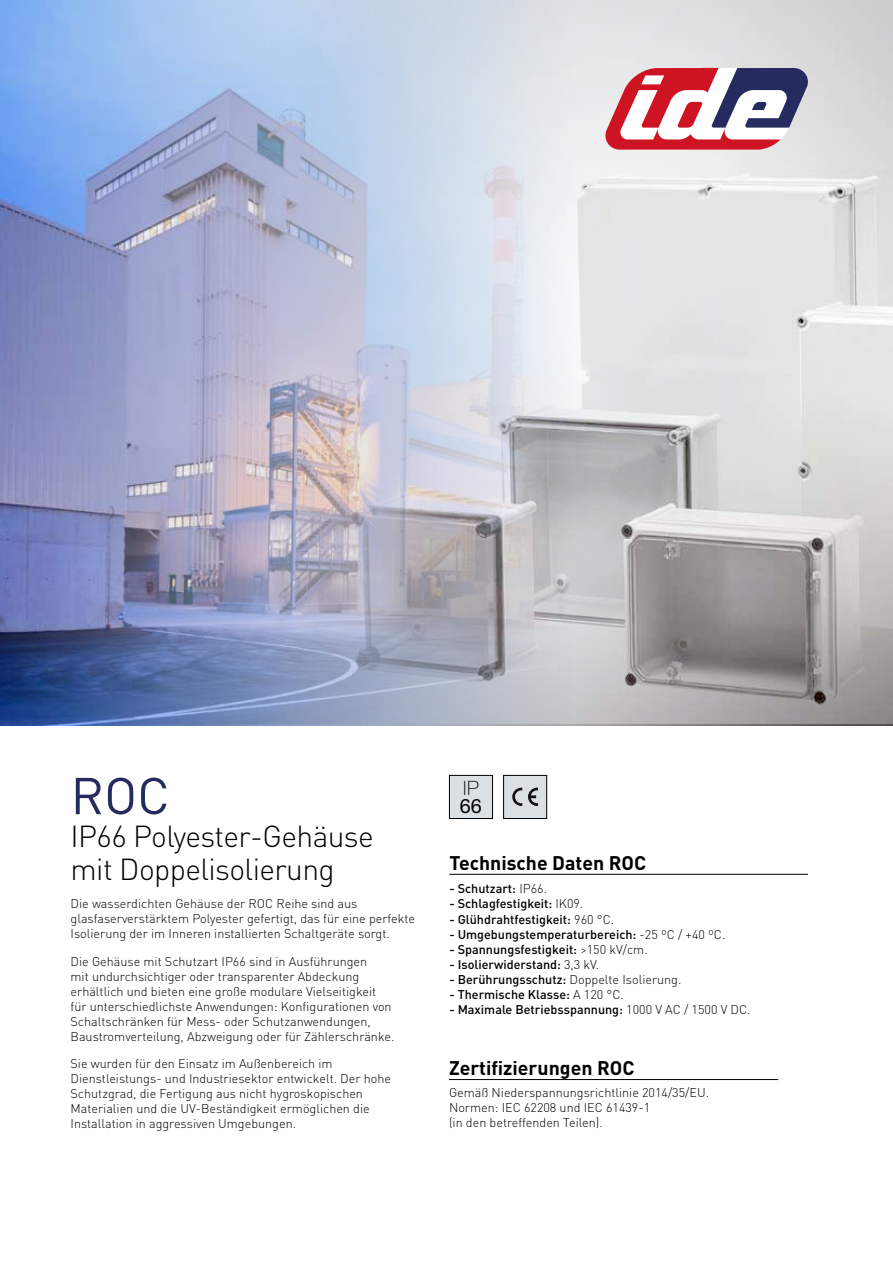
<style>
.page{position:relative;width:893px;height:1263px;background:#fff}
.page>*{position:absolute;margin:0;border:0;box-sizing:border-box;transform-origin:0 0}
.t1{font:51px "DIN Pro";color:#252a5f}
.t2{font:300 30px/33px "DIN Pro";letter-spacing:-.02em;color:#000}
.t3{font:100 19.8px "Helvetica Neue LT Pro";color:#000}
.t4{font:19.8px "Helvetica Neue LT Pro";color:#000}
.t5{font:700 19.5px "DIN Pro";color:#000}
.t6{font:300 12.6px/15px "DIN Pro";color:#000}
.t7{font:500 12.6px "DIN Pro";color:#000}
.s1{font-weight:300}
.s2{font-weight:500}
</style>
<div class="page">
<div style="left:504px;top:775px;width:43px;height:43px;background:#dae0e3"></div>
<div style="left:503px;top:775px;width:44px;height:44px;border:1px solid #000"></div>
<svg style="left:512px;top:788px;width:10px;height:18px"></svg>
<svg style="left:528px;top:788px;width:10px;height:18px"></svg>
<div style="left:449px;top:775px;width:43px;height:43px;background:#dae0e3"></div>
<div style="left:449px;top:775px;width:44px;height:44px;border:1px solid #000"></div>
<svg style="left:571px;top:0;width:322px;height:724px;background:#cdcdcd"></svg>
<img style="left:0;top:0;width:571px;height:725px">
<svg style="left:605px;top:68px;width:203px;height:82px"></svg>
<hr style="left:449px;top:874px;width:359px;height:1px;background:#000">
<hr style="left:449px;top:1079px;width:329px;height:1px;background:#000">
<h1 class="t1" style="left:71px;top:761px;width:101px">ROC</h1>
<h2 class="t2" style="left:71px;top:819px;width:305px">IP66 Polyester-Gehäuse mit Doppelisolierung</h2>
<p class="t6" style="left:71px;top:895px;width:346px">Die wasserdichten Gehäuse der ROC Reihe sind aus glasfaserverstärktem Polyester gefertigt, das für eine perfekte<br>Isolierung der im Inneren installierten Schaltgeräte sorgt.</p>
<p class="t6" style="left:71px;top:953px;width:325px">Die Gehäuse mit Schutzart IP66 sind in Ausführungen<br>mit undurchsichtiger oder transparenter Abdeckung erhältlich und bieten eine große modulare Vielseitigkeit für unterschiedlichste Anwendungen: Konfigurationen von Schaltschränken für Mess- oder Schutzanwendungen, Baustromverteilung, Abzweigung oder für Zählerschränke.</p>
<p class="t6" style="left:71px;top:1056px;width:322px">Sie wurden für den Einsatz im Außenbereich im Dienstleistungs- und Industriesektor entwickelt. Der hohe Schutzgrad, die Fertigung aus nicht hygroskopischen Materialien und die UV-Beständigkeit ermöglichen die Installation in aggressiven Umgebungen.</p>
<h3 class="t3" style="left:463px;top:776px;width:17px">IP</h3>
<h3 class="t4" style="left:460px;top:794px;width:24px">66</h3>
<h3 class="t5" style="left:449px;top:849px;width:198px">Technische Daten ROC</h3>
<p class="t7" style="left:449px;top:880px;width:99px">- Schutzart: <span class="s1">IP66.</span></p>
<p class="t7" style="left:449px;top:895px;width:135px">- Schlagfestigkeit: <span class="s1">IK09.</span></p>
<p class="t7" style="left:449px;top:910px;width:166px">- Glühdrahtfestigkeit: <span class="s1">960 °C.</span></p>
<p class="t7" style="left:449px;top:925px;width:278px">- Umgebungstemperaturbereich: <span class="s1">-25 ºC / +40 ºC.</span></p>
<p class="t7" style="left:449px;top:941px;width:200px">- Spannungsfestigkeit: <span class="s1">&gt;150 kV/cm.</span></p>
<p class="t7" style="left:449px;top:956px;width:151px">- Isolierwiderstand: <span class="s1">3,3 kV.</span></p>
<p class="t6" style="left:449px;top:971px;width:234px"><span class="s2">- Berührungsschutz:</span> Doppelte Isolierung.</p>
<p class="t7" style="left:449px;top:986px;width:176px">- Thermische Klasse: <span class="s1">A 120 °C.</span></p>
<p class="t7" style="left:449px;top:1001px;width:303px">- Maximale Betriebsspannung: <span class="s1">1000 V AC / 1500 V DC.</span></p>
<h3 class="t5" style="left:449px;top:1054px;width:187px">Zertifizierungen ROC</h3>
<p class="t6" style="left:449px;top:1084px;width:261px">Gemäß Niederspannungsrichtlinie 2014/35/EU.<br>Normen: IEC 62208 und IEC 61439-1<br>(in den betreffenden Teilen).</p>
</div>
